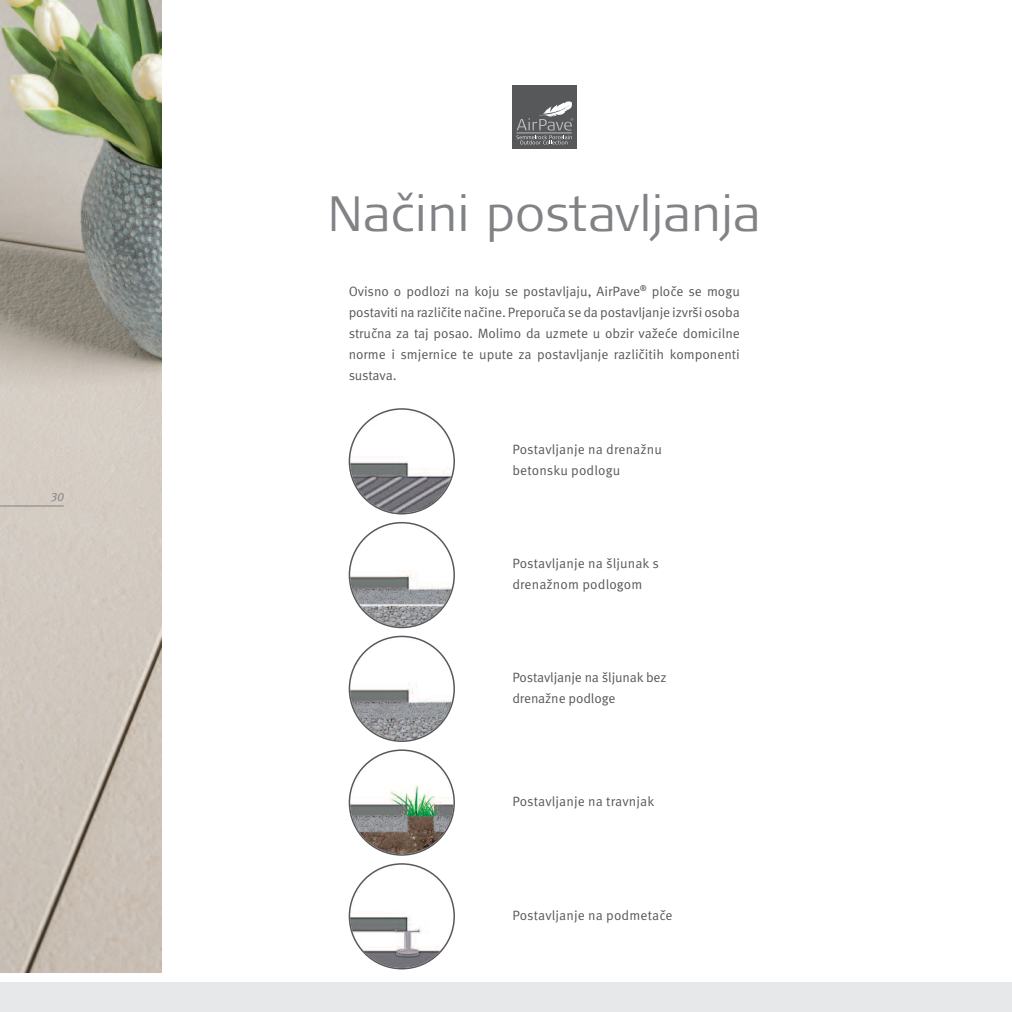
<style>
.page{position:relative;width:1012px;height:1012px;background:#fff}
.page>*{position:absolute;margin:0;border:0;box-sizing:border-box;transform-origin:0 0}
.t1{font:300 49.5px "Signa Pro";letter-spacing:.01em;color:#808285}
.t2{font:13.5px/21px "Meta Pro";color:#57585a}
.t3{font:italic 12px "Meta Plus Normal Caps";color:#808285}
</style>
<div class="page">
<img style="left:0;top:0;width:162px;height:973px">
<div style="left:0;top:982px;width:1012px;height:30px;background:#e7e8e9"></div>
<div style="left:512px;top:85px;width:64px;height:64px;background:#57585a"></div>
<svg style="left:516px;top:101px;width:57px;height:43px"></svg>
<svg style="left:349px;top:408px;width:106px;height:106px"></svg>
<svg style="left:349px;top:522px;width:106px;height:106px"></svg>
<svg style="left:349px;top:636px;width:106px;height:106px"></svg>
<img style="left:349px;top:749px;width:106px;height:107px">
<svg style="left:349px;top:863px;width:106px;height:106px"></svg>
<hr style="left:0;top:506px;width:64px;height:1px;background:#808285">
<p class="t3" style="left:51px;top:489px;width:14px">30</p>
<h1 class="t1" style="left:328px;top:194px;width:434px">Načini postavljanja</h1>
<p class="t2" style="left:349px;top:282px;width:393px;text-align:justify">Ovisno o podlozi na koju se postavljaju, AirPave<sup>®</sup> ploče se mogu postaviti na različite načine. Preporuča se da postavljanje izvrši osoba stručna za taj posao. Molimo da uzmete u obzir važeće domicilne norme i smjernice te upute za postavljanje različitih komponenti sustava.</p>
<p class="t2" style="left:512px;top:440px;width:151px">Postavljanje na drenažnu betonsku podlogu</p>
<p class="t2" style="left:512px;top:554px;width:148px">Postavljanje na šljunak s drenažnom podlogom</p>
<p class="t2" style="left:512px;top:668px;width:156px">Postavljanje na šljunak bez drenažne podloge</p>
<p class="t2" style="left:512px;top:792px;width:143px">Postavljanje na travnjak</p>
<p class="t2" style="left:512px;top:906px;width:162px">Postavljanje na podmetače</p>
</div>
